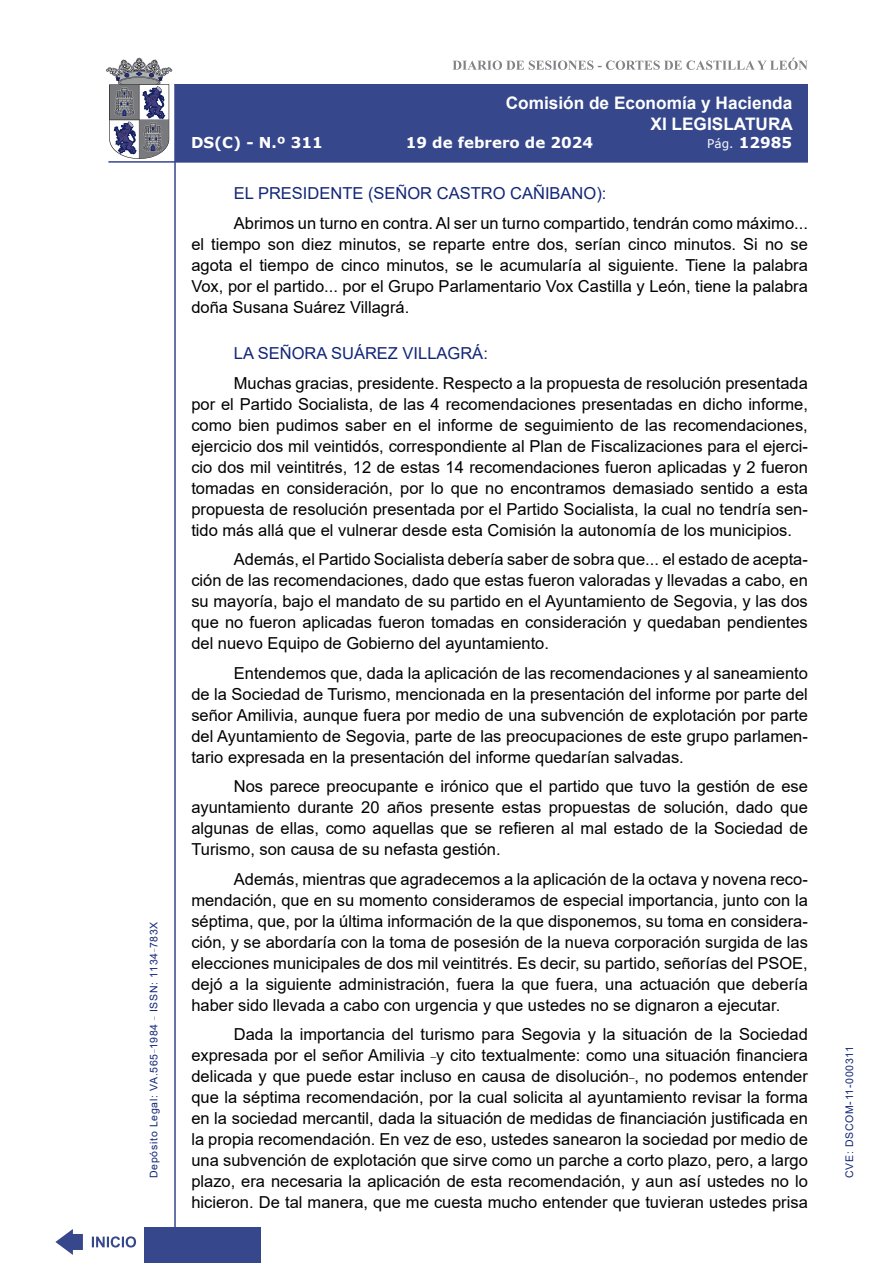
<style>
.page{position:relative;width:893px;height:1263px;background:#fff}
.page>*{position:absolute;margin:0;border:0;box-sizing:border-box;transform-origin:0 0}
.t1{font:700 17.25px/20.7px "Arial";color:#fff;text-align:right}
.t2{font:16.5px/21px "Arial";color:#000;text-align:justify}
.Orador{font:16.5px "Arial";color:#122678}
.t3{font:700 15px "Verdana";color:#fff}
.t4{font:10.5px "Arial";letter-spacing:.065em;color:#122678}
.s1{font-weight:400;font-size:12px}
</style>
<div class="page">
<svg style="left:452px;top:58px;width:356px;height:12px"></svg>
<hr style="left:174px;top:84px;width:2px;height:1179px;background:#36478c">
<div style="left:144px;top:1227px;width:117px;height:36px;background:#36478c"></div>
<div style="left:175px;top:84px;width:633px;height:78px;background:#36478c"></div>
<hr style="left:108px;top:161px;width:700px;height:2px;background:#36478c">
<svg style="left:92px;top:1236px;width:44px;height:11px"></svg>
<svg style="left:55px;top:1229px;width:28px;height:26px"></svg>
<svg style="left:106px;top:58px;width:66px;height:101px"></svg>
<p class="t4" style="left:146px;top:1178px;width:258px;rotate:-90deg">Depósito Legal: VA.565<sup>_</sup>1984 <sup>_</sup> ISSN: 1134<sup>_</sup>783X</p>
<p class="t1" style="left:506px;top:93px;width:289px">Comisión de Economía y Hacienda<br>XI LEGISLATURA</p>
<p class="t3" style="left:191px;top:132px;width:133px">DS(C) - N.º 311</p>
<p class="t3" style="left:406px;top:132px;width:189px">19 de febrero de 2024</p>
<p class="t3" style="left:707px;top:132px;width:86px"><span class="s1">Pág.</span> 12985</p>
<p class="Orador" style="left:234px;top:182px;width:374px">EL PRESIDENTE (SEÑOR CASTRO CAÑIBANO):</p>
<p class="t2" style="left:191px;top:212px;width:618px;text-indent:43px">Abrimos un turno en contra. Al ser un turno compartido, tendrán como máximo... el tiempo son diez minutos, se reparte entre dos, serían cinco minutos. Si no se agota el tiempo de cinco minutos, se le acumularía al siguiente. Tiene la palabra Vox, por el partido... por el Grupo Parlamentario Vox Castilla y León, tiene la palabra doña Susana Suárez Villagrá.</p>
<p class="Orador" style="left:234px;top:342px;width:256px">LA SEÑORA SUÁREZ VILLAGRÁ:</p>
<p class="t2" style="left:191px;top:372px;width:618px;text-indent:43px">Muchas gracias, presidente. Respecto a la propuesta de resolución presentada por el Partido Socialista, de las 4 recomendaciones presentadas en dicho informe, como bien pudimos saber en el informe de seguimiento de las recomendaciones, ejercicio dos mil veintidós, correspondiente al Plan de Fiscalizaciones para el ejerci&shy;cio dos mil veintitrés, 12 de estas 14 recomendaciones fueron aplicadas y 2 fueron tomadas en consideración, por lo que no encontramos demasiado sentido a esta propuesta de resolución presentada por el Partido Socialista, la cual no tendría sen&shy;tido más allá que el vulnerar desde esta Comisión la autonomía de los municipios.</p>
<p class="t2" style="left:191px;top:549px;width:618px;text-indent:43px">Además, el Partido Socialista debería saber de sobra que... el estado de acepta&shy;ción de las recomendaciones, dado que estas fueron valoradas y llevadas a cabo, en su mayoría, bajo el mandato de su partido en el Ayuntamiento de Segovia, y las dos que no fueron aplicadas fueron tomadas en consideración y quedaban pendientes del nuevo Equipo de Gobierno del ayuntamiento.</p>
<p class="t2" style="left:191px;top:662px;width:618px;text-indent:43px">Entendemos que, dada la aplicación de las recomendaciones y al saneamiento de la Sociedad de Turismo, mencionada en la presentación del informe por parte del señor Amilivia, aunque fuera por medio de una subvención de explotación por parte del Ayuntamiento de Segovia, parte de las preocupaciones de este grupo parlamen&shy;tario expresada en la presentación del informe quedarían salvadas.</p>
<p class="t2" style="left:191px;top:776px;width:618px;text-indent:43px">Nos parece preocupante e irónico que el partido que tuvo la gestión de ese ayuntamiento durante 20 años presente estas propuestas de solución, dado que algunas de ellas, como aquellas que se refieren al mal estado de la Sociedad de Turismo, son causa de su nefasta gestión.</p>
<p class="t2" style="left:191px;top:868px;width:618px;text-indent:43px">Además, mientras que agradecemos a la aplicación de la octava y novena reco&shy;mendación, que en su momento consideramos de especial importancia, junto con la séptima, que, por la última información de la que disponemos, su toma en considera&shy;ción, y se abordaría con la toma de posesión de la nueva corporación surgida de las elecciones municipales de dos mil veintitrés. Es decir, su partido, señorías del PSOE, dejó a la siguiente administración, fuera la que fuera, una actuación que debería haber sido llevada a cabo con urgencia y que ustedes no se dignaron a ejecutar.</p>
<p class="t2" style="left:191px;top:1024px;width:618px;text-indent:43px">Dada la importancia del turismo para Segovia y la situación de la Sociedad expresada por el señor Amilivia <sup>_</sup>y cito textualmente: como una situación financiera delicada y que puede estar incluso en causa de disolución<sup>_</sup>, no podemos entender que la séptima recomendación, por la cual solicita al ayuntamiento revisar la forma en la sociedad mercantil, dada la situación de medidas de financiación justificada en la propia recomendación. En vez de eso, ustedes sanearon la sociedad por medio de una subvención de explotación que sirve como un parche a corto plazo, pero, a largo plazo, era necesaria la aplicación de esta recomendación, y aun así ustedes no lo hicieron. De tal manera, que me cuesta mucho entender que tuvieran ustedes prisa</p>
<p class="t4" style="left:842px;top:1178px;width:133px;rotate:-90deg">CVE: DSCOM-11-000311</p>
</div>
